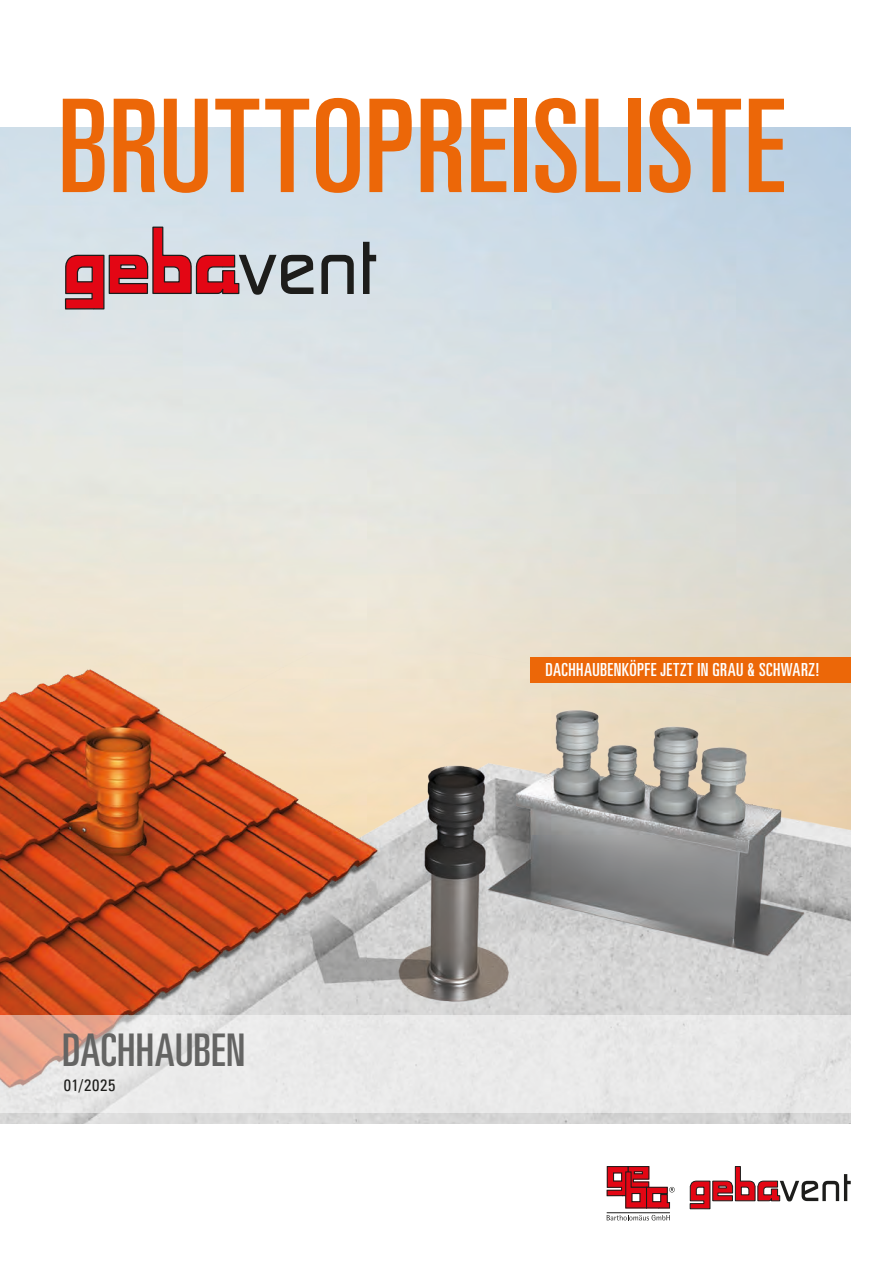
<style>
.page{position:relative;width:893px;height:1263px;background:#fff}
.page>*{position:absolute;margin:0;border:0;box-sizing:border-box;transform-origin:0 0}
.t1{font:ultra-condensed 129.3px "Univers LT Std";letter-spacing:.005em;color:#ec6708}
.t2{font:ultra-condensed 45px "Univers LT Std";letter-spacing:.01em;color:#646463}
.t3{font:ultra-condensed 18px "Univers LT Std";letter-spacing:.025em;color:#fff}
.t4{font:condensed 16.5px "Univers LT Std";letter-spacing:.04em;color:#1d1d1b}
</style>
<div class="page">
<svg style="left:607px;top:1215px;width:63px;height:5px"></svg>
<hr style="left:607px;top:1212px;width:63px;height:1px;background:#1d1d1b">
<svg style="left:607px;top:1166px;width:68px;height:43px"></svg>
<svg style="left:690px;top:1166px;width:161px;height:43px"></svg>
<img style="left:0;top:652px;width:851px;height:472px">
<div style="left:530px;top:657px;width:320px;height:26px;background:#ec6708"></div>
<svg style="left:64px;top:226px;width:249px;height:84px;background:#c2959c"></svg>
<svg style="left:321px;top:255px;width:33px;height:39px"></svg>
<svg style="left:363px;top:242px;width:13px;height:52px"></svg>
<svg style="left:0;top:1015px;width:851px;height:98px;background:#e8e4e2"></svg>
<h1 class="t1" style="left:58px;top:73px;width:728px">BRUTTOPREISLISTE</h1>
<h2 class="t2" style="left:62px;top:1024px;width:200px">BRANDSCHUTZ</h2>
<h2 class="t2" style="left:62px;top:1024px;width:185px">DACHHAUBEN</h2>
<p class="t4" style="left:64px;top:1074px;width:53px">01/2025</p>
<p class="t4" style="left:100px;top:1074px;width:16px">18</p>
<p class="t3" style="left:546px;top:659px;width:275px">DACHHAUBENKÖPFE JETZT IN GRAU &amp; SCHWARZ!</p>
</div>
